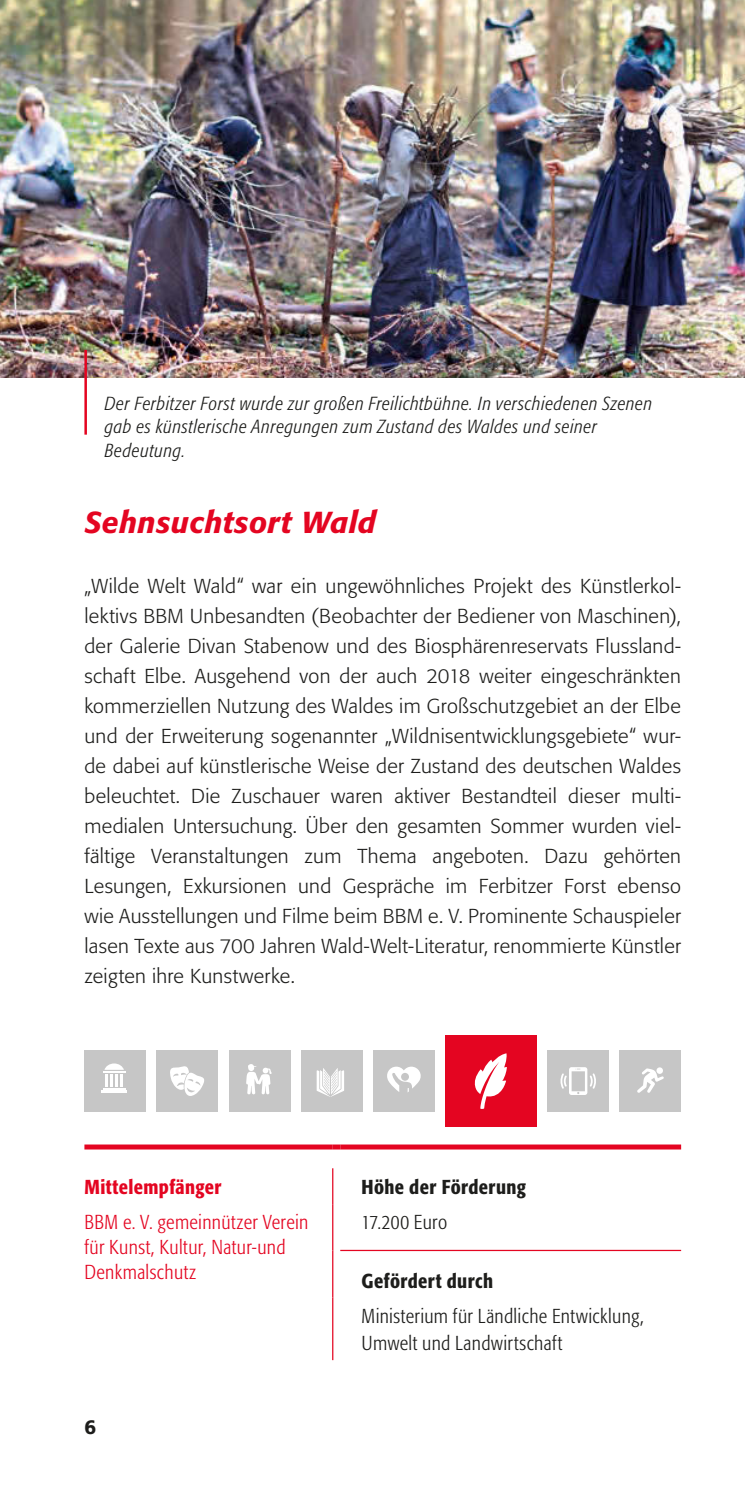
<style>
.page{position:relative;width:745px;height:1489px;background:#fff}
.page>*{position:absolute;margin:0;border:0;box-sizing:border-box;transform-origin:0 0}
.t1{font:italic 500 30px "Formata";letter-spacing:.015em;color:#e40521}
.t2{font:300 20px/30px "Formata";letter-spacing:.015em;color:#1d1d1b;text-align:justify}
.t3{font:300 condensed 20px/27.5px "Formata";letter-spacing:.02em;color:#1d1d1b}
.t4{font:300 condensed 20px/25px "Formata";letter-spacing:.02em;color:#e40521}
.t5{font:500 condensed 20px "Formata";letter-spacing:.02em;color:#1d1d1b}
.t6{font:500 condensed 20px "Formata";letter-spacing:.02em;color:#e40521}
.t7{font:500 20px "Formata";color:#1d1d1b}
.t8{font:italic 300 condensed 18.75px/23.8px "Formata";letter-spacing:.03em;color:#1d1d1b}
</style>
<div class="page">
<div style="left:445px;top:1035px;width:91px;height:91px;background:#e40521"></div>
<svg style="left:474px;top:1053px;width:33px;height:55px"></svg>
<div style="left:619px;top:1050px;width:61px;height:61px;background:#c6c6c6"></div>
<svg style="left:637px;top:1067px;width:26px;height:25px"></svg>
<div style="left:547px;top:1050px;width:61px;height:61px;background:#c6c6c6"></div>
<svg style="left:560px;top:1067px;width:36px;height:27px"></svg>
<div style="left:84px;top:1050px;width:62px;height:61px;background:#c6c6c6"></div>
<hr style="left:101px;top:1090px;width:26px;height:3px;background:#fff">
<hr style="left:103px;top:1087px;width:22px;height:2px;background:#fff">
<hr style="left:103px;top:1070px;width:22px;height:2px;background:#fff">
<svg style="left:104px;top:1063px;width:20px;height:23px"></svg>
<div style="left:373px;top:1050px;width:61px;height:61px;background:#c6c6c6"></div>
<svg style="left:387px;top:1066px;width:34px;height:26px"></svg>
<div style="left:156px;top:1050px;width:62px;height:61px;background:#c6c6c6"></div>
<svg style="left:170px;top:1066px;width:34px;height:29px"></svg>
<div style="left:228px;top:1050px;width:62px;height:61px;background:#c6c6c6"></div>
<svg style="left:246px;top:1064px;width:26px;height:30px"></svg>
<div style="left:301px;top:1050px;width:61px;height:61px;background:#c6c6c6"></div>
<svg style="left:316px;top:1068px;width:28px;height:28px"></svg>
<img style="left:0;top:0;width:744px;height:378px">
<div style="left:84px;top:1144px;width:248px;height:5px;background:#e40521"></div>
<hr style="left:332px;top:1168px;width:1px;height:36px;background:#e40521">
<hr style="left:332px;top:1204px;width:1px;height:46px;background:#e40521">
<hr style="left:332px;top:1250px;width:1px;height:47px;background:#e40521">
<hr style="left:332px;top:1297px;width:1px;height:62px;background:#e40521">
<hr style="left:340px;top:1249px;width:340px;height:1px;background:#e40521">
<div style="left:332px;top:1144px;width:8px;height:5px;background:#e40521"></div>
<div style="left:340px;top:1144px;width:340px;height:5px;background:#e40521"></div>
<hr style="left:84px;top:350px;width:3px;height:84px;background:#e40521">
<p class="t8" style="left:105px;top:391px;width:549px">Der Ferbitzer Forst wurde zur großen Freilichtbühne. In verschiedenen Szenen gab es künstlerische Anregungen zum Zustand des Waldes und seiner<br>Bedeutung.</p>
<h1 class="t1" style="left:84px;top:504px;width:293px">Sehnsuchtsort Wald</h1>
<p class="t2" style="left:84px;top:571px;width:597px">„Wilde Welt Wald“ war ein ungewöhnliches Projekt des Künstlerkol&shy;lektivs BBM Unbesandten (Beobachter der Bediener von Maschinen), der Galerie Divan Stabenow und des Biosphärenreservats Flussland&shy;schaft Elbe. Ausgehend von der auch 2018 weiter eingeschränkten kommerziellen Nutzung des Waldes im Großschutzgebiet an der Elbe und der Erweiterung sogenannter „Wildnisentwicklungsgebiete“ wur&shy;de dabei auf künstlerische Weise der Zustand des deutschen Waldes beleuchtet. Die Zuschauer waren aktiver Bestandteil dieser multi&shy;medialen Untersuchung. Über den gesamten Sommer wurden viel&shy;fältige Veranstaltungen zum Thema angeboten. Dazu gehörten Lesungen, Exkursionen und Gespräche im Ferbitzer Forst ebenso wie Ausstellungen und Filme beim BBM e. V. Prominente Schauspieler lasen Texte aus 700 Jahren Wald-Welt-Literatur, renommierte Künstler zeigten ihre Kunstwerke.</p>
<p class="t6" style="left:84px;top:1174px;width:139px">Mittelempfänger</p>
<p class="t5" style="left:361px;top:1174px;width:166px">Höhe der Förderung</p>
<p class="t4" style="left:84px;top:1209px;width:225px">BBM e. V. gemeinnützer Verein für Kunst, Kultur, Natur-und<br>Denkmalschutz</p>
<p class="t3" style="left:361px;top:1208px;width:87px">17.200 Euro</p>
<p class="t5" style="left:361px;top:1268px;width:133px">Gefördert durch</p>
<p class="t3" style="left:361px;top:1301px;width:284px">Ministerium für Ländliche Entwicklung,<br>Umwelt und Landwirtschaft</p>
<p class="t7" style="left:84px;top:1414px;width:13px">6</p>
</div>
